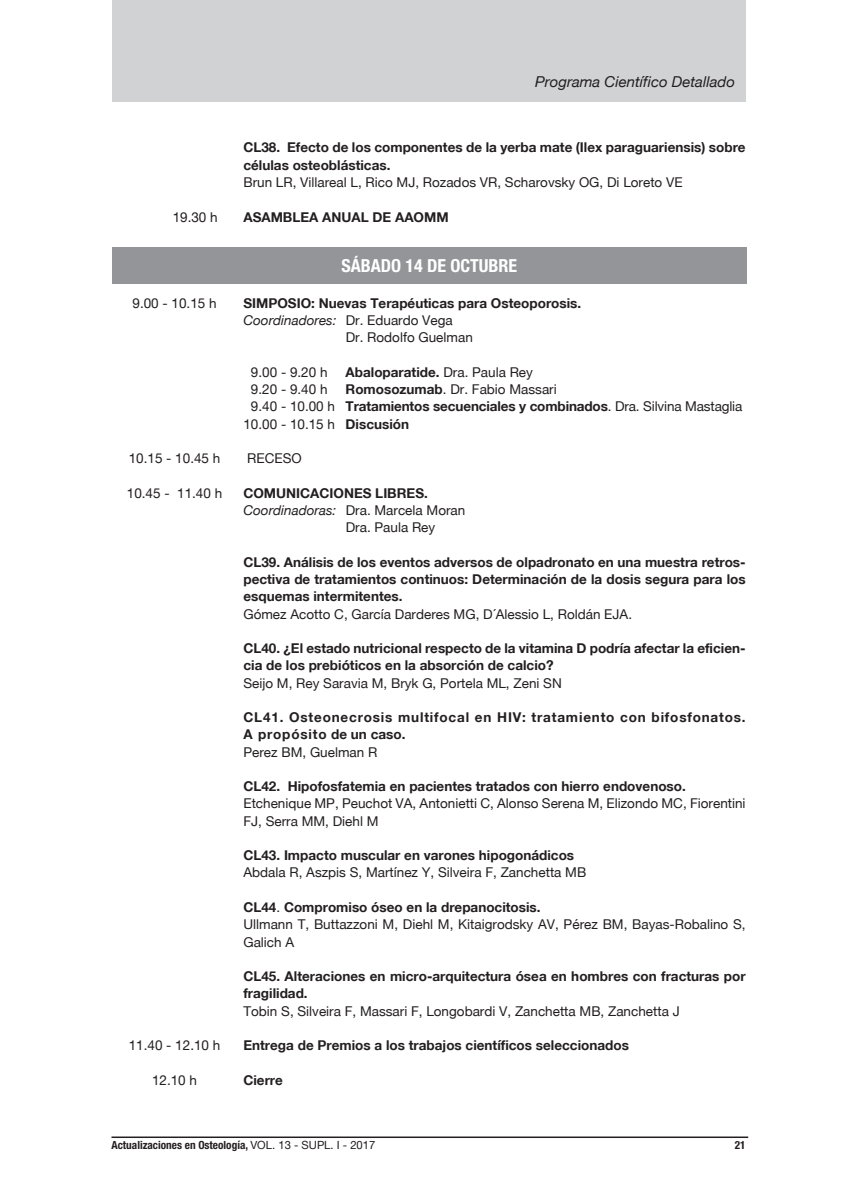
<style>
.page{position:relative;width:852px;height:1192px;background:#fff}
.page>*{position:absolute;margin:0;border:0;box-sizing:border-box;transform-origin:0 0}
.subtit{font:700 condensed 18px "Helvetica Neue";color:#fff}
.t1{font:italic 15px "Helvetica Neue";color:#231f20}
.texto{font:700 13.5px/17.2px "Helvetica Neue";color:#231f20}
.texto-2{font:13.5px/17.2px "Helvetica Neue";color:#231f20}
.texto-3{font:700 13.5px/17.2px "Helvetica Neue";letter-spacing:.06em;color:#231f20}
.texto-4{font:italic 13.5px "Helvetica Neue";color:#231f20}
.t2{font:700 condensed 11.25px "Helvetica Neue";color:#231f20}
.s1{font-style:normal}
.s2{color:#fff}
.s3{font-weight:400}
.s4{font-weight:700}
.s5{font-weight:400;color:#fff}
.s6{font-style:italic}
.s7{font-weight:400;font-stretch:normal}
</style>
<div class="page">
<div style="left:112px;top:1px;width:633px;height:101px;background:#d1d2d4"></div>
<hr style="left:111px;top:1136px;width:636px;height:1px;background:#231f20">
<div style="left:112px;top:247px;width:634px;height:37px;background:#939598"></div>
<p class="t1" style="left:535px;top:73px;width:201px">Programa Científico Detallado</p>
<p class="texto" style="left:243px;top:139px;width:503px">CL38. Efecto de los componentes de la yerba mate (Ilex paraguariensis) sobre células osteoblásticas.</p>
<p class="texto-2" style="left:243px;top:173px;width:440px">Brun LR, Villareal L, Rico MJ, Rozados VR, Scharovsky OG, Di Loreto VE</p>
<p class="texto-2" style="left:173px;top:208px;width:47px">19.30 h</p>
<p class="texto" style="left:243px;top:208px;width:207px">ASAMBLEA ANUAL DE AAOMM</p>
<p class="subtit" style="left:341px;top:255px;width:177px">SÁBADO 14 DE OCTUBRE</p>
<p class="texto-2" style="left:132px;top:294px;width:86px">9.00 - 10.15 h</p>
<p class="texto" style="left:243px;top:294px;width:339px">SIMPOSIO: Nuevas Terapéuticas para Osteoporosis.</p>
<p class="texto-4" style="left:243px;top:312px;width:211px">Coordinadores: <span class="s1">Dr. Eduardo Vega</span></p>
<p class="texto-2" style="left:345px;top:329px;width:129px">Dr. Rodolfo Guelman</p>
<p class="texto-2" style="left:243px;top:363px;width:86px"><span class="s2">0</span>9.00 - 9.20 h</p>
<p class="texto" style="left:345px;top:363px;width:189px">Abaloparatide. <span class="s3">Dra. Paula Rey</span></p>
<p class="texto-2" style="left:243px;top:380px;width:86px"><span class="s2">0</span>9.20 - 9.40 h</p>
<p class="texto-2" style="left:345px;top:380px;width:212px"><span class="s4">Romosozumab</span>. Dr. Fabio Massari</p>
<p class="texto" style="left:243px;top:398px;width:500px"><span class="s5">0</span><span class="s3">9.40 - 10.00 h</span> Tratamientos secuenciales y combinados<span class="s3">. Dra. Silvina Mastaglia</span></p>
<p class="texto-2" style="left:243px;top:415px;width:167px">10.00 - 10.15 h <span class="s4">Discusión</span></p>
<p class="texto-2" style="left:129px;top:449px;width:93px">10.15 - 10.45 h</p>
<p class="texto-2" style="left:247px;top:449px;width:56px">RECESO</p>
<p class="texto-2" style="left:127px;top:484px;width:97px">10.45 - 11.40 h</p>
<p class="texto" style="left:243px;top:484px;width:186px">COMUNICACIONES LIBRES.</p>
<p class="texto-2" style="left:243px;top:501px;width:223px"><span class="s6">Coordinadoras:</span> Dra. Marcela Moran</p>
<p class="texto-2" style="left:345px;top:518px;width:91px">Dra. Paula Rey</p>
<p class="texto" style="left:243px;top:553px;width:503px;text-align:justify">CL39. Análisis de los eventos adversos de olpadronato en una muestra retros&shy;pectiva de tratamientos continuos: Determinación de la dosis segura para los esquemas intermitentes.</p>
<p class="texto-2" style="left:243px;top:605px;width:390px">Gómez Acotto C, García Darderes MG, D´Alessio L, Roldán EJA.</p>
<p class="texto" style="left:243px;top:639px;width:503px">CL40. ¿El estado nutricional respecto de la vitamina D podría afectar la eficien&shy;cia de los prebióticos en la absorción de calcio?</p>
<p class="texto-2" style="left:243px;top:674px;width:320px">Seijo M, Rey Saravia M, Bryk G, Portela ML, Zeni SN</p>
<p class="texto-3" style="left:243px;top:708px;width:503px">CL41. Osteonecrosis multifocal en HIV: tratamiento con bifosfonatos.<br>A propósito de un caso.</p>
<p class="texto-2" style="left:243px;top:743px;width:135px">Perez BM, Guelman R</p>
<p class="texto" style="left:243px;top:777px;width:443px">CL42. Hipofosfatemia en pacientes tratados con hierro endovenoso.</p>
<p class="texto-2" style="left:243px;top:794px;width:503px">Etchenique MP, Peuchot VA, Antonietti C, Alonso Serena M, Elizondo MC, Fiorentini<br>FJ, Serra MM, Diehl M</p>
<p class="texto" style="left:243px;top:846px;width:332px">CL43. Impacto muscular en varones hipogonádicos</p>
<p class="texto-2" style="left:243px;top:863px;width:344px">Abdala R, Aszpis S, Martínez Y, Silveira F, Zanchetta MB</p>
<p class="texto" style="left:243px;top:898px;width:298px">CL44<span class="s3">.</span> Compromiso óseo en la drepanocitosis.</p>
<p class="texto-2" style="left:243px;top:915px;width:503px">Ullmann T, Buttazzoni M, Diehl M, Kitaigrodsky AV, Pérez BM, Bayas-Robalino S,<br>Galich A</p>
<p class="texto" style="left:243px;top:967px;width:503px">CL45. Alteraciones en micro-arquitectura ósea en hombres con fracturas por fragilidad.</p>
<p class="texto-2" style="left:243px;top:1001px;width:437px">Tobin S, Silveira F, Massari F, Longobardi V, Zanchetta MB, Zanchetta J</p>
<p class="texto-2" style="left:129px;top:1036px;width:93px">11.40 - 12.10 h</p>
<p class="texto" style="left:243px;top:1036px;width:387px">Entrega de Premios a los trabajos científicos seleccionados</p>
<p class="texto-2" style="left:152px;top:1070px;width:47px">12.10 h</p>
<p class="texto" style="left:243px;top:1070px;width:41px">Cierre</p>
<p class="t2" style="left:111px;top:1138px;width:265px">Actualizaciones en Osteología, <span class="s7">VOL. 13 - SUPL. I - 2017</span></p>
<p class="t2" style="left:734px;top:1138px;width:12px">21</p>
</div>
